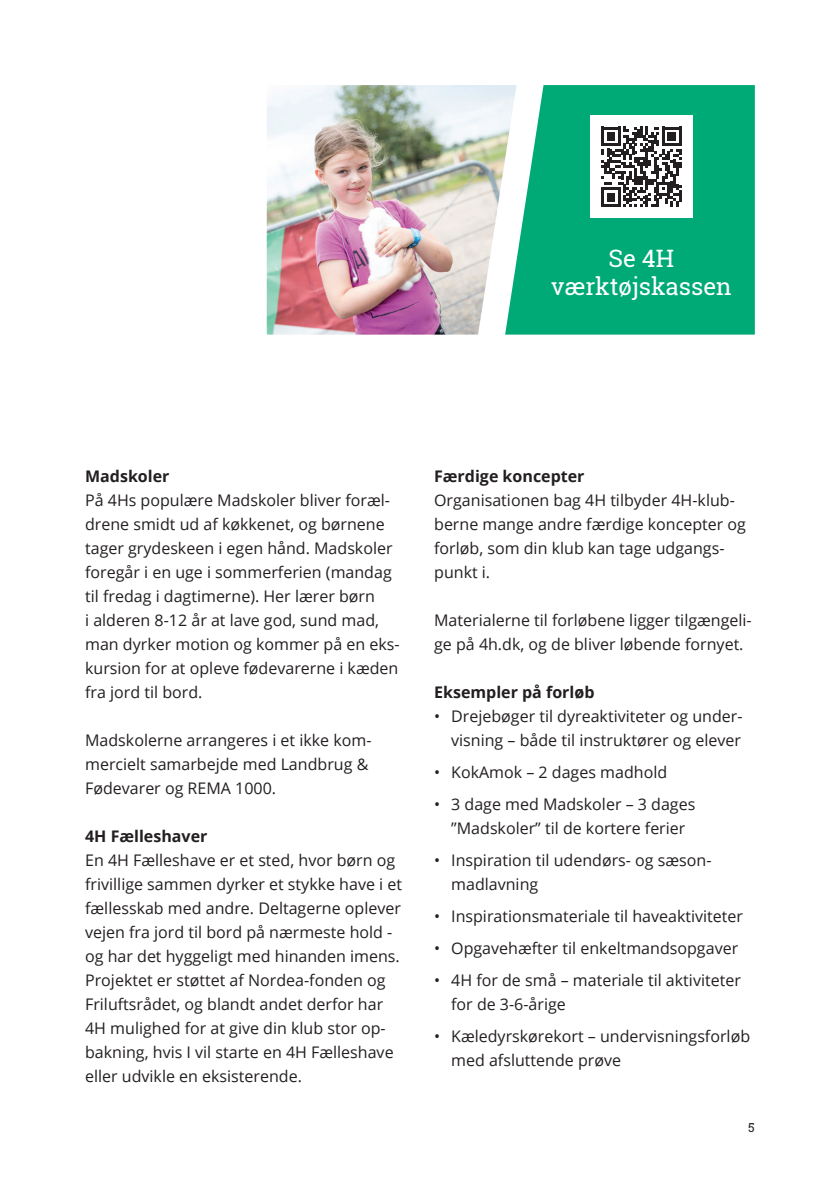
<style>
.page{position:relative;width:840px;height:1191px;background:#fff}
.page>*{position:absolute;margin:0;border:0;box-sizing:border-box;transform-origin:0 0}
.t1{font:24px/28px "Roboto Slab";color:#fff;text-align:center}
.t2{font:16px/24px "Open Sans";color:#231f20}
.t3{font:700 16px "Open Sans";color:#231f20}
.t4{font:12.4px "Roboto Slab";color:#231f20}
</style>
<div class="page">
<img style="left:266px;top:85px;width:239px;height:249px">
<svg style="left:505px;top:85px;width:249px;height:249px;background:#19b283"></svg>
<div style="left:590px;top:116px;width:102px;height:102px;background:#fff"></div>
<svg style="left:601px;top:127px;width:80px;height:80px"></svg>
<h1 class="t1" style="left:550px;top:244px;width:182px">Se 4H værktøjskassen</h1>
<p class="t3" style="left:85px;top:465px;width:86px">Madskoler</p>
<p class="t2" style="left:85px;top:487px;width:316px">På 4Hs populære Madskoler bliver foræl&shy;drene smidt ud af køkkenet, og børnene tager grydeskeen i egen hånd. Madskoler foregår i en uge i sommerferien (mandag til fredag i dagtimerne). Her lærer børn<br>i alderen 8-12 år at lave god, sund mad, man dyrker motion og kommer på en eks&shy;kursion for at opleve fødevarerne i kæden fra jord til bord.</p>
<p class="t2" style="left:85px;top:727px;width:288px">Madskolerne arrangeres i et ikke kom&shy;mercielt samarbejde med Landbrug &amp;<br>Fødevarer og REMA 1000.</p>
<p class="t3" style="left:85px;top:825px;width:124px">4H Fælleshaver</p>
<p class="t2" style="left:85px;top:847px;width:318px">En 4H Fælleshave er et sted, hvor børn og frivillige sammen dyrker et stykke have i et fællesskab med andre. Deltagerne oplever vejen fra jord til bord på nærmeste hold - og har det hyggeligt med hinanden imens.<br>Projektet er støttet af Nordea-fonden og Friluftsrådet, og blandt andet derfor har 4H mulighed for at give din klub stor op&shy;bakning, hvis I vil starte en 4H Fælleshave eller udvikle en eksisterende.</p>
<p class="t3" style="left:434px;top:465px;width:152px">Færdige koncepter</p>
<p class="t2" style="left:434px;top:487px;width:313px">Organisationen bag 4H tilbyder 4H-klub&shy;berne mange andre færdige koncepter og forløb, som din klub kan tage udgangs&shy;punkt i.</p>
<p class="t2" style="left:434px;top:607px;width:319px">Materialerne til forløbene ligger tilgængeli&shy;ge på 4h.dk, og de bliver løbende fornyet.</p>
<p class="t3" style="left:434px;top:681px;width:162px">Eksempler på forløb</p>
<p class="t2" style="left:434px;top:703px;width:310px;text-align:right">• Drejebøger til dyreaktiviteter og under&shy;visning – både til instruktører og elever</p>
<p class="t2" style="left:434px;top:759px;width:234px">• KokAmok – 2 dages madhold</p>
<p class="t2" style="left:434px;top:791px;width:262px;text-align:center">• 3 dage med Madskoler – 3 dages ”Madskoler” til de kortere ferier</p>
<p class="t2" style="left:451px;top:847px;width:262px;text-indent:-17px">• Inspiration til udendørs- og sæson&shy;madlavning</p>
<p class="t2" style="left:434px;top:903px;width:310px">• Inspirationsmateriale til haveaktiviteter</p>
<p class="t2" style="left:434px;top:935px;width:305px">• Opgavehæfter til enkeltmandsopgaver</p>
<p class="t2" style="left:451px;top:967px;width:291px;text-indent:-17px">• 4H for de små – materiale til aktiviteter for de 3-6-årige</p>
<p class="t2" style="left:451px;top:1023px;width:300px;text-indent:-17px">• Kæledyrskørekort – undervisningsforløb med afsluttende prøve</p>
<p class="t4" style="left:747px;top:1118px;width:8px">5</p>
</div>
